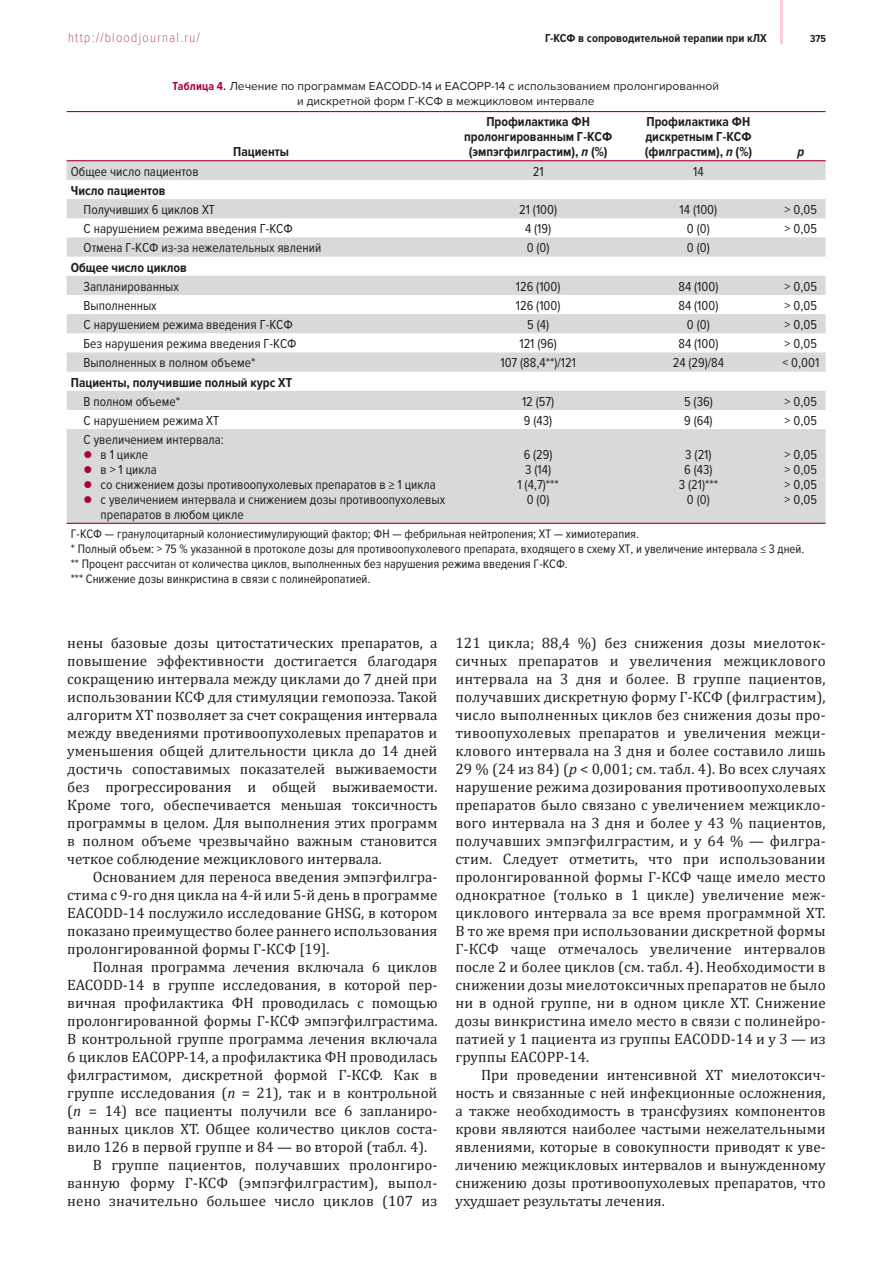
<style>
.page{position:relative;width:893px;height:1263px;background:#fff}
.page>*{position:absolute;margin:0;border:0;box-sizing:border-box;transform-origin:0 0}
.t1{font:15px/18px "Cambria";color:#231f20;text-align:justify}
.t2{font:13.5px/15px "Proxima Nova Cond";color:#231f20;text-align:center}
.t3{font:700 13.5px/15px "Proxima Nova Cond";color:#231f20;text-align:center}
.t4{font:100 13.5px "Proxima Nova Cond";letter-spacing:.1em;color:#a7023c}
.t5{font:italic 700 13.5px "Proxima Nova Cond";color:#231f20}
.t6{font:12.75px/15px "Proxima Nova Cond";color:#231f20}
.t7{font:12px/15px "Proxima Nova";color:#231f20;text-align:center}
.t8{font:700 12px "Proxima Nova Cond";letter-spacing:.005em;color:#231f20}
.t9{font:700 10.5px "Proxima Nova Cond";color:#231f20}
.s1{font-family:"Proxima Nova Cond";font-weight:700;color:#a7023c}
.s2{font-style:italic}
.s3{color:#a7023c}
</style>
<div class="page">
<hr style="left:780px;top:0;width:3px;height:44px;background:#f9ced8">
<svg style="left:67px;top:161px;width:759px;height:362px;fill:#d8d9db"></svg>
<hr style="left:67px;top:111px;width:759px;height:1px;background:#a7023c">
<hr style="left:67px;top:160px;width:759px;height:1px;background:#a7023c">
<hr style="left:67px;top:523px;width:759px;height:1px;background:#a7023c">
<p class="t4" style="left:68px;top:33px;width:133px">http://bloodjournal.ru/</p>
<p class="t8" style="left:545px;top:34px;width:223px">Г-КСФ в сопроводительной терапии при кЛХ</p>
<p class="t9" style="left:810px;top:35px;width:17px">375</p>
<p class="t7" style="left:172px;top:79px;width:548px"><span class="s1">Таблица 4.</span> Лечение по программам EACODD-14 и EACOPP-14 с использованием пролонгированной и дискретной форм Г-КСФ в межцикловом интервале</p>
<p class="t3" style="left:233px;top:146px;width:57px">Пациенты</p>
<p class="t3" style="left:464px;top:116px;width:150px">Профилактика ФН пролонгированным Г-КСФ (эмпэгфилграстим), <span class="s2">n</span> (%)</p>
<p class="t3" style="left:645px;top:116px;width:109px;text-align:left">Профилактика ФН дискретным Г-КСФ (филграстим), <span class="s2">n</span> (%)</p>
<p class="t5" style="left:797px;top:147px;width:8px">р</p>
<p class="t2" style="left:71px;top:165px;width:129px">Общее число пациентов</p>
<p class="t2" style="left:533px;top:165px;width:12px">21</p>
<p class="t2" style="left:693px;top:165px;width:12px">14</p>
<p class="t3" style="left:71px;top:184px;width:96px">Число пациентов</p>
<p class="t2" style="left:84px;top:203px;width:133px">Получивших 6 циклов ХТ</p>
<p class="t2" style="left:519px;top:203px;width:40px">21 (100)</p>
<p class="t2" style="left:680px;top:203px;width:39px">14 (100)</p>
<p class="t2" style="left:785px;top:203px;width:34px">&gt; 0,05</p>
<p class="t2" style="left:84px;top:222px;width:211px">С нарушением режима введения Г-КСФ</p>
<p class="t2" style="left:525px;top:222px;width:28px">4 (19)</p>
<p class="t2" style="left:687px;top:222px;width:24px">0 (0)</p>
<p class="t2" style="left:785px;top:222px;width:34px">&gt; 0,05</p>
<p class="t2" style="left:84px;top:241px;width:239px">Отмена Г-КСФ из-за нежелательных явлений</p>
<p class="t2" style="left:527px;top:241px;width:24px">0 (0)</p>
<p class="t2" style="left:687px;top:241px;width:24px">0 (0)</p>
<p class="t3" style="left:71px;top:261px;width:118px">Общее число циклов</p>
<p class="t2" style="left:84px;top:280px;width:97px">Запланированных</p>
<p class="t2" style="left:516px;top:280px;width:46px">126 (100)</p>
<p class="t2" style="left:678px;top:280px;width:41px">84 (100)</p>
<p class="t2" style="left:785px;top:280px;width:34px">&gt; 0,05</p>
<p class="t2" style="left:84px;top:299px;width:75px">Выполненных</p>
<p class="t2" style="left:516px;top:299px;width:46px">126 (100)</p>
<p class="t2" style="left:678px;top:299px;width:41px">84 (100)</p>
<p class="t2" style="left:785px;top:299px;width:34px">&gt; 0,05</p>
<p class="t2" style="left:84px;top:318px;width:211px">С нар ушением режима введения Г-КСФ</p>
<p class="t2" style="left:527px;top:318px;width:23px">5 (4)</p>
<p class="t2" style="left:687px;top:318px;width:24px">0 (0)</p>
<p class="t2" style="left:785px;top:318px;width:34px">&gt; 0,05</p>
<p class="t2" style="left:84px;top:337px;width:215px">Без нарушения режима введения Г-КСФ</p>
<p class="t2" style="left:519px;top:337px;width:39px">121 (96)</p>
<p class="t2" style="left:678px;top:337px;width:41px">84 (100)</p>
<p class="t2" style="left:785px;top:337px;width:34px">&gt; 0,05</p>
<p class="t2" style="left:84px;top:356px;width:173px">Выполненных в полном объеме*</p>
<p class="t2" style="left:500px;top:356px;width:77px">107 (88,4**)/121</p>
<p class="t2" style="left:673px;top:356px;width:53px">24 (29)/84</p>
<p class="t2" style="left:782px;top:356px;width:38px">&lt; 0,001</p>
<p class="t3" style="left:71px;top:376px;width:223px">Пациенты, получившие полный курс ХТ</p>
<p class="t2" style="left:84px;top:395px;width:98px">В полном объеме*</p>
<p class="t2" style="left:522px;top:395px;width:34px">12 (57)</p>
<p class="t2" style="left:684px;top:395px;width:30px">5 (36)</p>
<p class="t2" style="left:785px;top:395px;width:34px">&gt; 0,05</p>
<p class="t2" style="left:84px;top:414px;width:137px">С нарушением режима ХТ</p>
<p class="t2" style="left:524px;top:414px;width:30px">9 (43)</p>
<p class="t2" style="left:684px;top:414px;width:30px">9 (64)</p>
<p class="t2" style="left:785px;top:414px;width:34px">&gt; 0,05</p>
<p class="t2" style="left:84px;top:433px;width:142px">С уве личением интервала:</p>
<p class="t2" style="left:84px;top:448px;width:66px"><span class="s3">●</span> в 1 цикле</p>
<p class="t2" style="left:84px;top:463px;width:75px"><span class="s3">●</span> в &gt; 1 цикла</p>
<p class="t2" style="left:84px;top:478px;width:354px"><span class="s3">●</span> со снижением дозы противоопухолевых препаратов в ≥ 1 цикла</p>
<p class="t2" style="left:101px;top:493px;width:346px;text-align:left;text-indent:-17px"><span class="s3">●</span> с увеличением интервала и снижением дозы противоопухолевых препаратов в любом цикле</p>
<p class="t2" style="left:517px;top:448px;width:43px">6 (29)<br>3 (14)<br>1 (4,7)***<br>0 (0)</p>
<p class="t2" style="left:679px;top:448px;width:41px">3 (21)<br>6 (43)<br>3 (21)***<br>0 (0)</p>
<p class="t2" style="left:785px;top:448px;width:34px;text-align:justify">&gt; 0,05 &gt; 0,05 &gt; 0,05 &gt; 0,05</p>
<p class="t6" style="left:71px;top:527px;width:735px">Г-КСФ — гранулоцитарный колониестимулирующий фактор; ФН — фебрильная нейтропения; ХТ — химиотерапия.<br>* Полный объем: &gt; 75 % указанной в протоколе дозы для противоопухолевого препарата, входящего в схему ХТ, и увеличение интервала ≤ 3 дней. ** Процент рассчитан от количества циклов, выполненных без нарушения режима введения Г-КСФ.<br>*** Снижение дозы винкристина в связи с полинейропатией.</p>
<p class="t1" style="left:67px;top:634px;width:372px">нены базовые дозы цитостатических препаратов, а повышение эффективности достигается благодаря сокращению интервала между циклами до 7 дней при использовании КСФ для стимуляции гемопоэза. Такой алгоритм ХТ позволяет за счет сокращения интервала между введениями противоопухолевых препаратов и уменьшения общей длительности цикла до 14 дней достичь сопоставимых показателей выживаемости без прогрессирования и общей выживаемости.<br>Кроме того, обеспечивается меньшая токсичность программы в целом. Для выполнения этих программ в полном объеме чрезвычайно важным становится четкое соблюдение межциклового интервала.</p>
<p class="t1" style="left:67px;top:868px;width:372px;text-indent:26px">Основанием для переноса введения эмпэгфилгра&shy;стима с 9-го дня цикла на 4-й или 5-й день в программе ЕACODD-14 послужило исследование GHSG, в котором показано преимущество более раннего использования пролонгированной формы Г-КСФ [19].</p>
<p class="t1" style="left:93px;top:958px;width:346px">Полная программа лечения включала 6 циклов</p>
<p class="t1" style="left:67px;top:976px;width:372px">EACODD-14 в группе исследования, в которой пер-</p>
<p class="t1" style="left:67px;top:994px;width:372px">вичная профилактика ФН проводилась с помощью</p>
<p class="t1" style="left:67px;top:1012px;width:372px">пролонгированной формы Г-КСФ эмпэгфилграстима.</p>
<p class="t1" style="left:67px;top:1030px;width:372px">В контрольной группе программа лечения включала</p>
<p class="t1" style="left:67px;top:1048px;width:372px">6 циклов EACOРР-14, а профилактика ФН проводилась</p>
<p class="t1" style="left:67px;top:1066px;width:372px">филграстимом, дискретной формой Г-КСФ. Как в</p>
<p class="t1" style="left:67px;top:1084px;width:372px">группе исследования (<span class="s2">n</span> = 21), так и в контрольной</p>
<p class="t1" style="left:67px;top:1102px;width:372px">(<span class="s2">n</span> = 14) все пациенты получили все 6 запланиро-</p>
<p class="t1" style="left:67px;top:1120px;width:372px">ванных циклов ХТ. Общее количество циклов соста-</p>
<p class="t1" style="left:67px;top:1138px;width:361px">вило 126 в первой группе и 84 — во второй (табл. 4).</p>
<p class="t1" style="left:93px;top:1156px;width:346px">В группе пациентов, получавших пролонгиро-</p>
<p class="t1" style="left:67px;top:1174px;width:372px">ванную форму Г-КСФ (эмпэгфилграстим), выпол-</p>
<p class="t1" style="left:67px;top:1192px;width:372px">нено значительно большее число циклов (107 из</p>
<p class="t1" style="left:455px;top:634px;width:372px">121 цикла; 88,4 %) без снижения дозы миелоток&shy;сичных препаратов и увеличения межциклового интервала на 3 дня и более. В группе пациентов, получавших дискретную форму Г-КСФ (филграстим), число выполненных циклов без снижения дозы про&shy;тивоопухолевых препаратов и увеличения межци&shy;клового интервала на 3 дня и более составило лишь 29 % (24 из 84) (<span class="s2">p</span> &lt; 0,001; см. табл. 4). Во всех случаях нарушение режима дозирования противоопухолевых препаратов было связано с увеличением межцикло&shy;вого интервала на 3 дня и более у 43 % пациентов, получавших эмпэгфилграстим, и у 64 % — филгра&shy;стим. Следует отметить, что при использовании пролонгированной формы Г-КСФ чаще имело место однократное (только в 1 цикле) увеличение меж&shy;циклового интервала за все время программной ХТ.<br>В то же время при использовании дискретной формы Г-КСФ чаще отмечалось увеличение интервалов после 2 и более циклов (см. табл. 4). Необходимости в снижении дозы миелотоксичных препаратов не было ни в одной группе, ни в одном цикле ХТ. Снижение дозы винкристина имело место в связи с полинейро&shy;патией у 1 пациента из группы EACODD-14 и у 3 — из группы EACOPP-14.</p>
<p class="t1" style="left:455px;top:1066px;width:372px;text-indent:26px">При проведении интенсивной ХТ миелотоксич&shy;ность и связанные с ней инфекционные осложнения, а также необходимость в трансфузиях компонентов крови являются наиболее частыми нежелательными явлениями, которые в совокупности приводят к уве&shy;личению межцикловых интервалов и вынужденному снижению дозы противоопухолевых препаратов, что ухудшает результаты лечения.</p>
</div>
